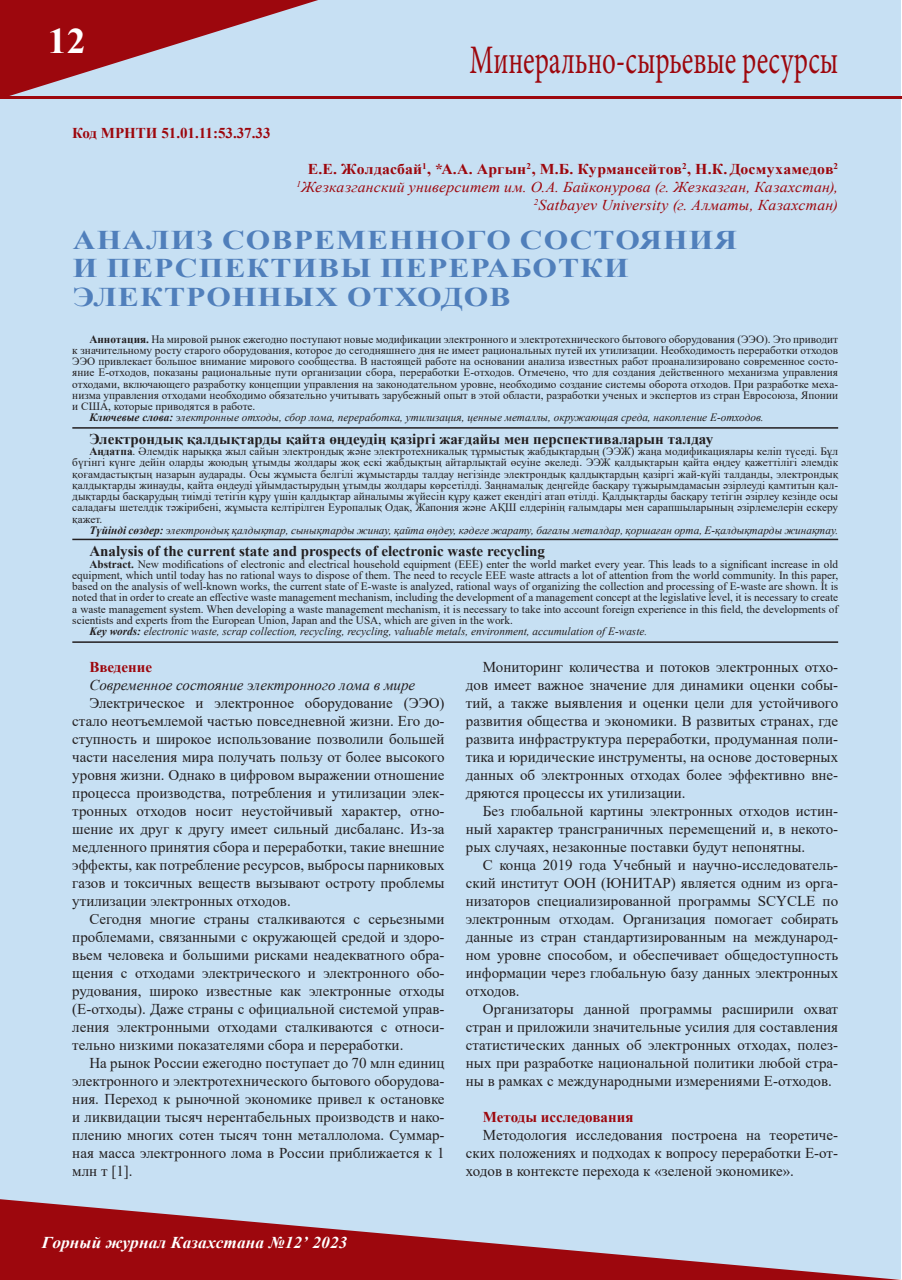
<style>
.page{position:relative;width:902px;height:1280px;background:#fff}
.page>*{position:absolute;margin:0;border:0;box-sizing:border-box;transform-origin:0 0}
.Рубрика{font:40.5px "Minion Pro";color:#9d070d;scale:.67 1}
.t1{font:700 36px "Times New Roman";color:#fff;scale:1.05 1}
.Заг{font:700 27px/28.5px "Times New Roman";letter-spacing:.035em;color:#507fbb;scale:1.17 1}
.t2{font:italic 700 16.5px "Times New Roman";letter-spacing:.005em;color:#fff;scale:1.05 1}
.t3{font:15px/18px "Times New Roman";color:#231f20;text-align:justify}
.t4{font:700 15px "Times New Roman";color:#231f20}
.автор_под_новый{font:italic 15px "Times New Roman";letter-spacing:.015em;color:#9d070d;scale:1.05 1}
.авто_новый{font:700 15px "Times New Roman";color:#9d070d;scale:1.05 1}
.t5{font:italic 15px "Times New Roman";color:#231f20}
.авто_новый-2{font:700 15px "Times New Roman";color:#9d070d}
.УДК{font:700 15px "Times New Roman";color:#9d070d}
.t6{font:11.25px/11.2px "Times New Roman";color:#231f20;text-align:justify}
.t7{font:italic 11.25px "Times New Roman";color:#231f20}
.s1{font-weight:700}
</style>
<div class="page">
<div style="left:1px;top:1px;width:900px;height:1278px;background:#c7e0f3"></div>
<svg style="left:0;top:0;width:318px;height:96px"></svg>
<svg style="left:0;top:1199px;width:901px;height:81px"></svg>
<hr style="left:0;top:96px;width:901px;height:3px;background:#9d070d">
<hr style="left:72px;top:427px;width:766px;height:2px;background:#231f20">
<hr style="left:72px;top:539px;width:766px;height:1px;background:#231f20">
<hr style="left:72px;top:641px;width:766px;height:2px;background:#231f20">
<h2 class="t1" style="left:48px;top:15px;width:37px">12</h2>
<p class="УДК" style="left:72px;top:122px;width:200px">Код МРНТИ 51.01.11:53.37.33</p>
<p class="Рубрика" style="left:469px;top:33px;width:552px">Минерально-сырьевые ресурсы</p>
<p class="авто_новый" style="left:308px;top:158px;width:506px">Е.Е. Жолдасбай<sup>1</sup>, *А.А. Аргын<sup>2</sup>, М.Б. Курмансейтов<sup>2</sup>, Н.К.Досмухамедов<sup>2</sup></p>
<p class="автор_под_новый" style="left:296px;top:176px;width:517px"><sup>1</sup>Жезказганский университет им. О.А. Байконурова (г. Жезказган, Казахстан),</p>
<p class="автор_под_новый" style="left:534px;top:194px;width:291px"><sup>2</sup>Satbayev University (г. Алматы, Казахстан)</p>
<p class="Заг" style="left:73px;top:225px;width:569px">АНАЛИЗ СОВРЕМЕННОГО СОСТОЯНИЯ<br>И ПЕРСПЕКТИВЫ ПЕРЕРАБОТКИ<br>ЭЛЕКТРОННЫХ ОТХОДОВ</p>
<p class="t6" style="left:72px;top:333px;width:767px;text-indent:17px"><span class="s1">Аннотация.</span> На мировой рынок ежегодно поступают новые модификации электронного и электротехнического бытового оборудования (ЭЭО). Это приводит к значительному росту старого оборудования, которое до сегодняшнего дня не имеет рациональных путей их утилизации. Необходимость переработки отходов ЭЭО привлекает большое внимание мирового сообщества. В настоящей работе на основании анализа известных работ проанализировано современное состо&shy;яние Е-отходов, показаны рациональные пути организации сбора, переработки Е-отходов. Отмечено, что для создания действенного механизма управления отходами, включающего разработку концепции управления на законодательном уровне, необходимо создание системы оборота отходов. При разработке меха&shy;низма управления отходами необходимо обязательно учитывать зарубежный опыт в этой области, разработки ученых и экспертов из стран Евросоюза, Японии и США, которые приводятся в работе.</p>
<p class="t7" style="left:89px;top:410px;width:675px"><span class="s1">Ключевые слова:</span> электронные отходы, сбор лома, переработка, утилизация, ценные металлы, окружающая среда, накопление Е-отходов.</p>
<p class="t4" style="left:89px;top:428px;width:625px">Электрондық қалдықтарды қайта өңдеудің қазіргі жағдайы мен перспективаларын талдау</p>
<p class="t6" style="left:72px;top:445px;width:767px;text-indent:17px"><span class="s1">Аңдатпа</span>. Әлемдік нарыққа жыл сайын электрондық және электротехникалық тұрмыстық жабдықтардың (ЭЭЖ) жаңа модификациялары келіп түседі. Бұл бүгінгі күнге дейін оларды жоюдың ұтымды жолдары жоқ ескі жабдықтың айтарлықтай өсуіне әкеледі. ЭЭЖ қалдықтарын қайта өңдеу қажеттілігі әлемдік қоғамдастықтың назарын аударады. Осы жұмыста белгілі жұмыстарды талдау негізінде электрондық қалдықтардың қазіргі жай-күйі талданды, электрондық қалдықтарды жинауды, қайта өңдеуді ұйымдастырудың ұтымды жолдары көрсетілді. Заңнамалық деңгейде басқару тұжырымдамасын әзірлеуді қамтитын қал&shy;дықтарды басқарудың тиімді тетігін құру үшін қалдықтар айналымы жүйесін құру қажет екендігі атап өтілді. Қалдықтарды басқару тетігін әзірлеу кезінде осы саладағы шетелдік тәжірибені, жұмыста келтірілген Еуропалық Одақ, Жапония және АҚШ елдерінің ғалымдары мен сарапшыларының әзірлемелерін ескеру қажет.</p>
<p class="t7" style="left:89px;top:522px;width:750px"><span class="s1">Түйінді сөздер:</span> электрондық қалдықтар, сынықтарды жинау, қайта өңдеу, кәдеге жарату, бағалы металдар, қоршаған орта, Е-қалдықтарды жинақтау.</p>
<p class="t4" style="left:89px;top:540px;width:457px">Analysis of the current state and prospects of electronic waste recycling</p>
<p class="t6" style="left:72px;top:558px;width:767px;text-indent:17px"><span class="s1">Abstract.</span> New modifications of electronic and electrical household equipment (EEE) enter the world market every year. This leads to a significant increase in old equipment, which until today has no rational ways to dispose of them. The need to recycle ЕЕЕ waste attracts a lot of attention from the world community. In this paper, based on the analysis of well-known works, the current state of E-waste is analyzed, rational ways of organizing the collection and processing of E-waste are shown. It is noted that in order to create an effective waste management mechanism, including the development of a management concept at the legislative level, it is necessary to create a waste management system. When developing a waste management mechanism, it is necessary to take into account foreign experience in this field, the developments of scientists and experts from the European Union, Japan and the USA, which are given in the work.</p>
<p class="t7" style="left:89px;top:623px;width:559px"><span class="s1">Key words:</span> electronic waste, scrap collection, recycling, recycling, valuable metals, environment, accumulation of E-waste.</p>
<p class="авто_новый-2" style="left:89px;top:656px;width:64px">Введение</p>
<p class="t5" style="left:89px;top:674px;width:327px">Современное состояние электронного лома в мире</p>
<p class="t3" style="left:72px;top:693px;width:374px;text-indent:17px">Электрическое и электронное оборудование (ЭЭО) стало неотъемлемой частью повседневной жизни. Его до&shy;ступность и широкое использование позволили большей части населения мира получать пользу от более высокого уровня жизни. Однако в цифровом выражении отношение процесса производства, потребления и утилизации элек&shy;тронных отходов носит неустойчивый характер, отно&shy;шение их друг к другу имеет сильный дисбаланс. Из-за медленного принятия сбора и переработки, такие внешние эффекты, как потребление ресурсов, выбросы парниковых газов и токсичных веществ вызывают остроту проблемы утилизации электронных отходов.</p>
<p class="t3" style="left:72px;top:909px;width:374px;text-indent:17px">Сегодня многие страны сталкиваются с серьезными проблемами, связанными с окружающей средой и здоро&shy;вьем человека и большими рисками неадекватного обра&shy;щения с отходами электрического и электронного обо&shy;рудования, широко известные как электронные отходы (Е-отходы). Даже страны с официальной системой управ&shy;ления электронными отходами сталкиваются с относи&shy;тельно низкими показателями сбора и переработки.</p>
<p class="t3" style="left:72px;top:1053px;width:374px;text-indent:17px">На рынок России ежегодно поступает до 70 млн единиц электронного и электротехнического бытового оборудова&shy;ния. Переход к рыночной экономике привел к остановке и ликвидации тысяч нерентабельных производств и нако&shy;плению многих сотен тысяч тонн металлолома. Суммар&shy;ная масса электронного лома в России приближается к 1 млн т [1].</p>
<p class="t3" style="left:466px;top:658px;width:374px;text-indent:17px">Мониторинг количества и потоков электронных отхо&shy;дов имеет важное значение для динамики оценки собы&shy;тий, а также выявления и оценки цели для устойчивого развития общества и экономики. В развитых странах, где развита инфраструктура переработки, продуманная поли&shy;тика и юридические инструменты, на основе достоверных данных об электронных отходах более эффективно вне&shy;дряются процессы их утилизации.</p>
<p class="t3" style="left:466px;top:802px;width:374px;text-indent:17px">Без глобальной картины электронных отходов истин&shy;ный характер трансграничных перемещений и, в некото&shy;рых случаях, незаконные поставки будут непонятны.</p>
<p class="t3" style="left:466px;top:856px;width:374px;text-indent:17px">С конца 2019 года Учебный и научно-исследователь&shy;ский институт ООН (ЮНИТАР) является одним из орга&shy;низаторов специализированной программы SCYCLE по электронным отходам. Организация помогает собирать данные из стран стандартизированным на международ&shy;ном уровне способом, и обеспечивает общедоступность информации через глобальную базу данных электронных отходов.</p>
<p class="t3" style="left:466px;top:1000px;width:374px;text-indent:17px">Организаторы данной программы расширили охват стран и приложили значительные усилия для составления статистических данных об электронных отходах, полез&shy;ных при разработке национальной политики любой стра&shy;ны в рамках с международными измерениями Е-отходов.</p>
<p class="авто_новый-2" style="left:483px;top:1106px;width:152px">Методы исследования</p>
<p class="t3" style="left:466px;top:1126px;width:374px;text-indent:17px">Методология исследования построена на теоретиче&shy;ских положениях и подходах к вопросу переработки Е-от&shy;ходов в контексте перехода к «зеленой экономике».</p>
<h3 class="t2" style="left:42px;top:1231px;width:292px">Горный журнал Казахстана №12’ 2023</h3>
</div>
